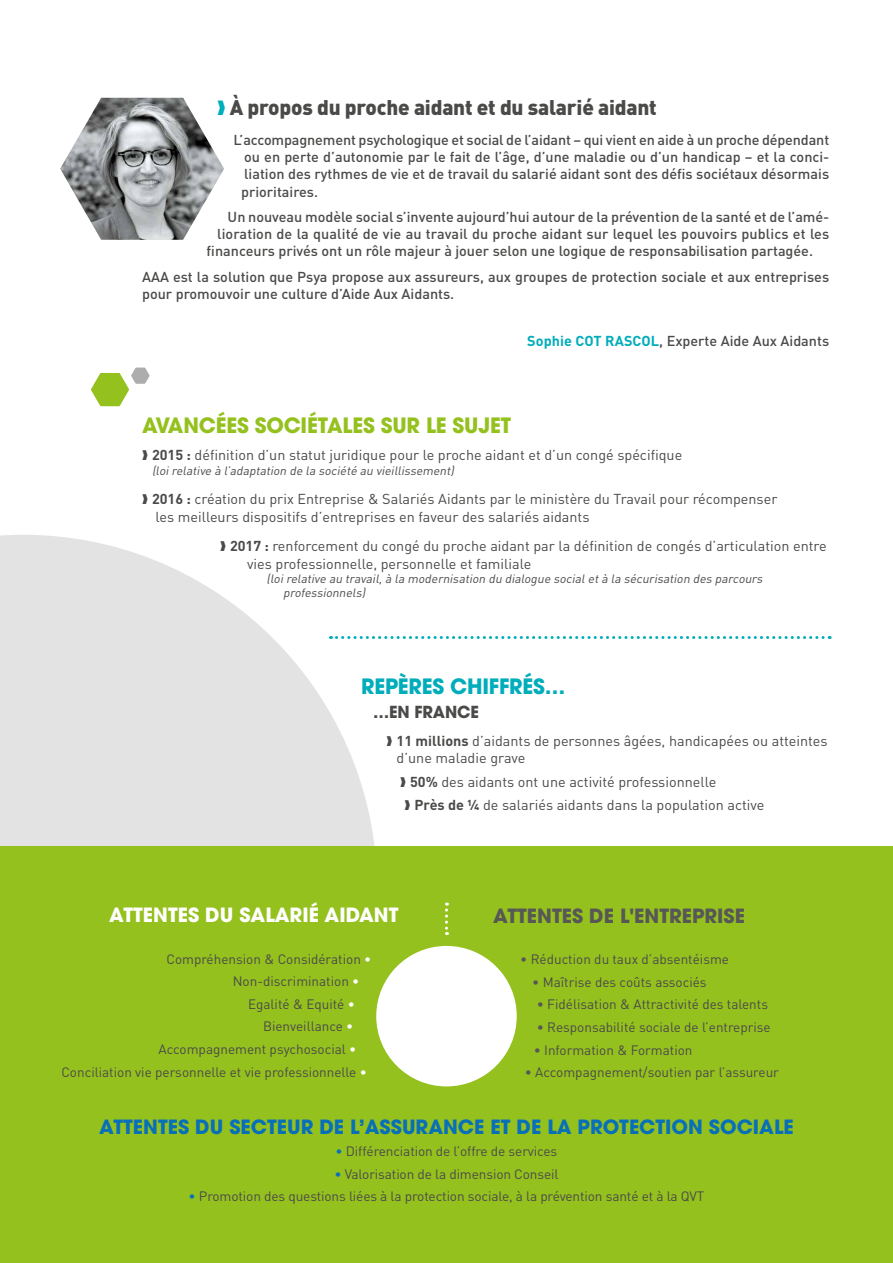
<style>
.page{position:relative;width:893px;height:1263px;background:#fff}
.page>*{position:absolute;margin:0;border:0;box-sizing:border-box;transform-origin:0 0}
.t1{font:900 21px "DIN";letter-spacing:-.01em;color:#4a4a49}
.t2{font:700 21px "Avant Garde";letter-spacing:-.01em;color:#95c11f}
.t3{font:700 21px "Avant Garde";letter-spacing:-.01em;color:#00adba}
.t4{font:700 19.5px "Avant Garde";color:#0870b8}
.t5{font:700 19.5px "Avant Garde";color:#fff}
.t6{font:700 19.5px "Avant Garde";color:#575756}
.t7{font:700 16.5px "Avant Garde";letter-spacing:-.01em;color:#4a4a49}
.t8{font:500 14.25px/17.1px "DIN";color:#4a4a49;text-align:justify}
.t9{font:14.25px/17.1px "DIN";color:#4a4a49}
.t10{font:13.5px "DIN";color:#4a4a49}
.t11{font:italic 12px/14.4px "DIN";color:#4a4a49}
.s1{color:#00adba}
.s2{font-weight:700;color:#00adba}
.s3{font-weight:700}
.s4{color:#fff}
.s5{color:#0870b8}
.s6{color:#575756}
</style>
<div class="page">
<svg style="left:0;top:535px;width:375px;height:311px;fill:#e3e3e3"></svg>
<svg style="left:91px;top:367px;width:59px;height:40px"></svg>
<img style="left:60px;top:98px;width:164px;height:142px">
<div style="left:0;top:846px;width:893px;height:417px;background:#95c11f"></div>
<svg style="left:330px;top:636px;width:500px;height:3px"></svg>
<svg style="left:445px;top:902px;width:3px;height:33px"></svg>
<div style="left:376px;top:946px;width:141px;height:140px;background:#fff;border-radius:50%"></div>
<h1 class="t1" style="left:217px;top:94px;width:441px"><span class="s1">❱</span> À propos du proche aidant et du salarié aidant</h1>
<p class="t8" style="left:241px;top:131px;width:590px;text-indent:-8px">L’accompagnement psychologique et social de l’aidant – qui vient en aide à un proche dépendant ou en perte d’autonomie par le fait de l’âge, d’une maladie ou d’un handicap – et la conci&shy;liation des rythmes de vie et de travail du salarié aidant sont des défis sociétaux désormais prioritaires.</p>
<p class="t8" style="left:228px;top:208px;width:603px">Un nouveau modèle social s’invente aujourd’hui autour de la prévention de la santé et de l’amé-</p>
<p class="t8" style="left:217px;top:225px;width:614px">lioration de la qualité de vie au travail du proche aidant sur lequel les pouvoirs publics et les</p>
<p class="t8" style="left:207px;top:242px;width:608px">financeurs privés ont un rôle majeur à jouer selon une logique de responsabilisation partagée.</p>
<p class="t8" style="left:142px;top:268px;width:689px">AAA est la solution que Psya propose aux assureurs, aux groupes de protection sociale et aux entreprises pour promouvoir une culture d’Aide Aux Aidants.</p>
<p class="t8" style="left:527px;top:332px;width:303px"><span class="s2">Sophie COT RASCOL</span>, Experte Aide Aux Aidants</p>
<h1 class="t2" style="left:142px;top:411px;width:370px">AVANCÉES SOCIÉTALES SUR LE SUJET</h1>
<p class="t9" style="left:142px;top:446px;width:542px">❱ <span class="s3">2015 :</span> définition d’un statut juridique pour le proche aidant et d’un congé spécifique</p>
<p class="t11" style="left:152px;top:463px;width:306px">(loirelative à l’adaptation de la société au vieillissement)</p>
<p class="t9" style="left:156px;top:490px;width:623px;text-indent:-14px">❱ <span class="s3">2016 :</span> création du prix Entreprise &amp; Salariés Aidants par le ministère du Travail pour récompenser les meilleurs dispositifs d’entreprises en faveur des salariés aidants</p>
<p class="t9" style="left:247px;top:537px;width:581px;text-indent:-27px">❱ <span class="s3">2017 :</span> renforcement du congé du proche aidant par la définition de congés d’articulation entre vies professionnelle, personnelle et familiale</p>
<p class="t11" style="left:283px;top:571px;width:483px;text-indent:-17px">(loirelative au travail,à la modernisation du dialogue socialetà la sécurisation des parcours professionnels)</p>
<h1 class="t3" style="left:361px;top:673px;width:206px">REPÈRES CHIFFRÉS…</h1>
<p class="t7" style="left:373px;top:701px;width:107px">…EN FRANCE</p>
<p class="t9" style="left:397px;top:732px;width:433px;text-indent:-10px">❱ <span class="s3">11 millions</span> d’aidants de personnes âgées, handicapées ou atteintes d’une maladie grave</p>
<p class="t9" style="left:405px;top:769px;width:361px;line-height:23.5px;text-indent:-5px">❱ <span class="s3">50%</span> des aidants ont une activité professionnelle<br>❱ <span class="s3">Près de ¼</span> de salariés aidants dans la population active</p>
<h2 class="t5" style="left:109px;top:902px;width:291px">ATTENTES DU SALARIÉ AIDANT</h2>
<p class="t10" style="left:166px;top:950px;width:207px">Compréhension &amp; Considération <span class="s4">•</span></p>
<p class="t10" style="left:233px;top:973px;width:128px">Non-discrimination <span class="s4">•</span></p>
<p class="t10" style="left:248px;top:995px;width:108px">Egalité &amp; Equité <span class="s4">•</span></p>
<p class="t10" style="left:263px;top:1018px;width:92px">Bienveillance <span class="s4">•</span></p>
<p class="t10" style="left:159px;top:1041px;width:199px">Accompagnement psychosocial <span class="s4">•</span></p>
<p class="t10" style="left:61px;top:1063px;width:307px">Conciliation vie personnelle et vie professionnelle <span class="s4">•</span></p>
<h2 class="t4" style="left:99px;top:1114px;width:696px">ATTENTES DU SECTEUR DE L’ASSURANCE ET DE LA PROTECTION SOCIALE</h2>
<p class="t10" style="left:336px;top:1143px;width:223px"><span class="s5">•</span> Différenciation de l’offre de services</p>
<p class="t10" style="left:334px;top:1165px;width:226px"><span class="s5">•</span> Valorisation de la dimension Conseil</p>
<p class="t10" style="left:189px;top:1188px;width:517px"><span class="s5">•</span> Promotion des questions liées à la protection sociale, à la prévention santé et à la QVT</p>
<h2 class="t6" style="left:493px;top:903px;width:253px">ATTENTES DE L'ENTREPRISE</h2>
<p class="t10" style="left:520px;top:951px;width:210px"><span class="s6">•</span> Réduction du taux d’absentéisme</p>
<p class="t10" style="left:532px;top:973px;width:176px"><span class="s6">•</span> Maîtrise des coûts associés</p>
<p class="t10" style="left:537px;top:996px;width:233px"><span class="s6">•</span> Fidélisation &amp; Attractivité des talents</p>
<p class="t10" style="left:537px;top:1019px;width:236px"><span class="s6">•</span> Responsabilité sociale de l’entreprise</p>
<p class="t10" style="left:534px;top:1041px;width:160px"><span class="s6">•</span> Information &amp; Formation</p>
<p class="t10" style="left:525px;top:1064px;width:256px"><span class="s6">•</span> Accompagnement/soutien par l’assureur</p>
</div>
